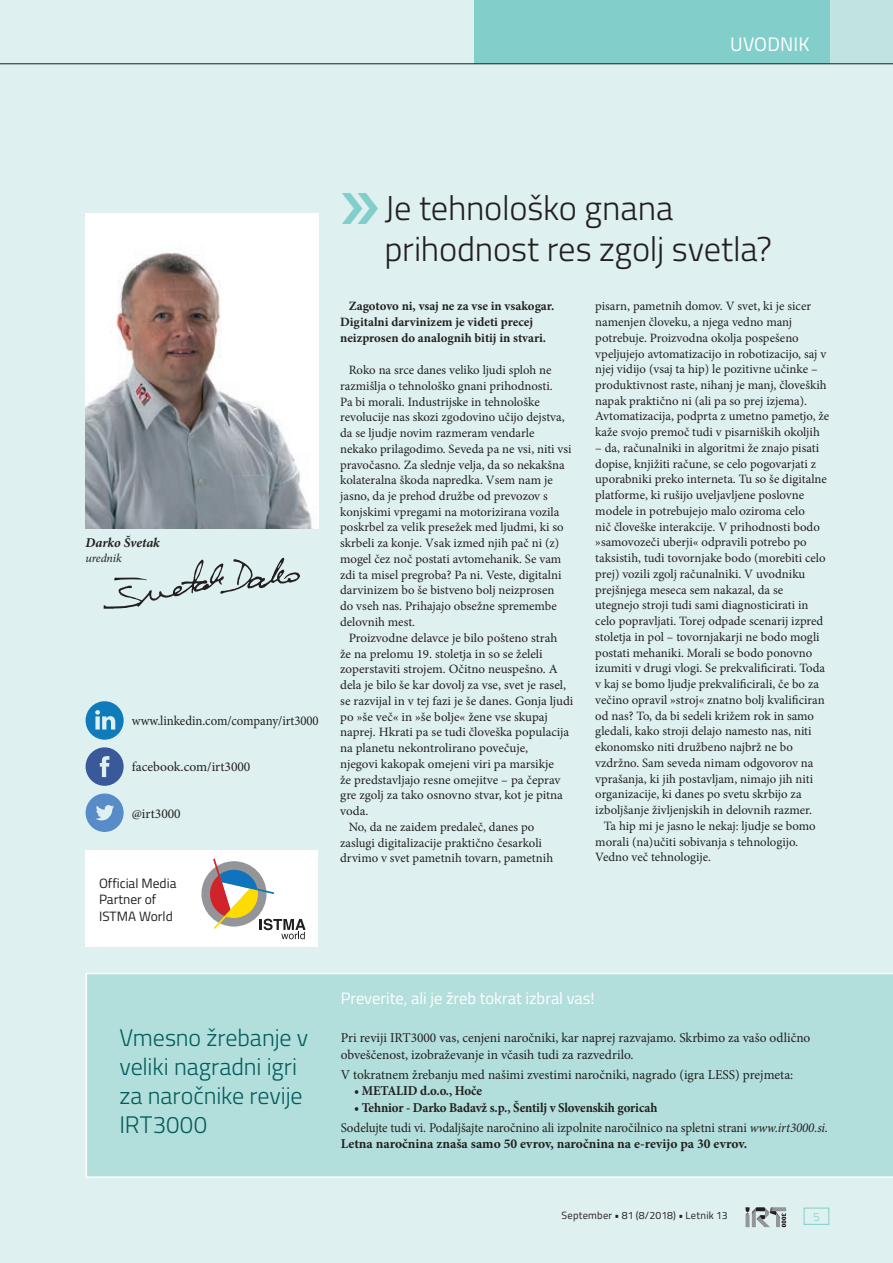
<style>
.page{position:relative;width:893px;height:1263px;background:#def1f0}
.page>*{position:absolute;margin:0;border:0;box-sizing:border-box;transform-origin:0 0}
.t1{font:300 34.5px/41.4px "Titillium";letter-spacing:-.005em;color:#231f20}
.t2{font:300 24px/28.8px "Titillium";letter-spacing:-.005em;color:#055c5c}
.t3{font:19.5px "Titillium";letter-spacing:.01em;color:#fff}
.t4{font:16.5px "Titillium";color:#fff}
.t5{font:13.5px/16.2px "Minion Pro";color:#231f20}
.t6{font:13.5px/20.4px "Minion Pro";color:#231f20;scale:.96 1}
.t7{font:700 13.5px "Minion Pro";color:#231f20}
.t8{font:13.5px/16.5px "Titillium";color:#231f20}
.t9{font:13.5px "Minion Pro";color:#231f20;scale:.95 1}
.t10{font:700 13.5px "Minion Pro";color:#231f20;scale:.95 1}
.t11{font:italic 700 13.5px "Minion Pro";letter-spacing:-.005em;color:#231f20}
.t12{font:12.75px/15.8px "Minion Pro";color:#231f20}
.t13{font:700 12.75px/15.8px "Minion Pro";color:#231f20}
.t14{font:italic 12px "Minion Pro";letter-spacing:-.015em;color:#231f20}
.t15{font:300 12px "Titillium";color:#82ceca}
.t16{font:10.5px "Titillium";letter-spacing:.02em;color:#231f20}
.s1{font-weight:700}
.s2{font-style:italic}
</style>
<div class="page">
<div style="left:829px;top:0;width:64px;height:64px;background:#c1e4e1"></div>
<div style="left:474px;top:0;width:355px;height:64px;background:#82ceca"></div>
<svg style="left:745px;top:1207px;width:41px;height:20px"></svg>
<div style="left:804px;top:1208px;width:25px;height:17px;border:1px solid #82ceca"></div>
<svg style="left:104px;top:558px;width:196px;height:51px"></svg>
<img style="left:86px;top:213px;width:232px;height:315px">
<div style="left:86px;top:850px;width:232px;height:97px;background:#fff"></div>
<div style="left:201px;top:861px;width:65px;height:65px;background:#939598;border-radius:50%"></div>
<svg style="left:210px;top:858px;width:96px;height:81px"></svg>
<svg style="left:86px;top:793px;width:38px;height:39px"></svg>
<svg style="left:86px;top:747px;width:38px;height:39px"></svg>
<svg style="left:86px;top:701px;width:38px;height:39px"></svg>
<div style="left:86px;top:973px;width:807px;height:205px;background:#b2dfdc"></div>
<hr style="left:0;top:63px;width:893px;height:1px;background:#231f20">
<h3 class="t3" style="left:730px;top:30px;width:81px">UVODNIK</h3>
<p class="t11" style="left:86px;top:533px;width:76px">Darko Švetak</p>
<p class="t14" style="left:86px;top:549px;width:38px">urednik</p>
<p class="t9" style="left:132px;top:712px;width:198px">www.linkedin.com/company/irt3000</p>
<p class="t5" style="left:132px;top:759px;width:120px">facebook.com/irt3000</p>
<p class="t5" style="left:132px;top:805px;width:50px">@irt3000</p>
<p class="t8" style="left:99px;top:874px;width:79px">Official Media<br>Partner of<br>ISTMA World</p>
<h1 class="t1" style="left:384px;top:185px;width:389px">Je tehnološko gnana prihodnost res zgolj svetla?</h1>
<p class="t13" style="left:340px;top:298px;width:216px;text-indent:9px">Zagotovo ni, vsaj ne za vse in vsakogar.<br>Digitalni darvinizem je videti precej neizprosen do analognih bitij in stvari.</p>
<p class="t12" style="left:340px;top:362px;width:233px;text-indent:9px">Roko na srce danes veliko ljudi sploh ne razmišlja o tehnološko gnani prihodnosti.<br>Pa bi morali. Industrijske in tehnološke revolucije nas skozi zgodovino učijo dejstva, da se ljudje novim razmeram vendarle nekako prilagodimo. Seveda pa ne vsi, niti vsi pravočasno. Za slednje velja, da so nekakšna kolateralna škoda napredka. Vsem nam je jasno, da je prehod družbe od prevozov s konjskimi vpregami na motorizirana vozila poskrbel za velik presežek med ljudmi, ki so skrbeli za konje. Vsak izmed njih pač ni (z) mogel čez noč postati avtomehanik. Se vam zdi ta misel pregroba? Pa ni. Veste, digitalni darvinizem bo še bistveno bolj neizprosen<br>do vseh nas. Prihajajo obsežne spremembe delovnih mest.</p>
<p class="t12" style="left:349px;top:630px;width:210px">Proizvodne delavce je bilo pošteno strah</p>
<p class="t12" style="left:340px;top:646px;width:204px">že na prelomu 19. stoletja in so se želeli</p>
<p class="t12" style="left:340px;top:661px;width:219px">zoperstaviti strojem. Očitno neuspešno. A</p>
<p class="t12" style="left:340px;top:677px;width:227px">dela je bilo še kar dovolj za vse, svet je rasel,</p>
<p class="t12" style="left:340px;top:693px;width:235px">se razvijal in v tej fazi je še danes. Gonja ljudi</p>
<p class="t12" style="left:340px;top:709px;width:209px">po »še več« in »še bolje« žene vse skupaj</p>
<p class="t12" style="left:340px;top:724px;width:231px">naprej. Hkrati pa se tudi človeška populacija</p>
<p class="t12" style="left:340px;top:740px;width:189px">na planetu nekontrolirano povečuje,</p>
<p class="t12" style="left:340px;top:756px;width:215px">njegovi kakopak omejeni viri pa marsikje</p>
<p class="t12" style="left:340px;top:772px;width:222px">že predstavljajo resne omejitve – pa čeprav</p>
<p class="t12" style="left:340px;top:787px;width:224px">gre zgolj za tako osnovno stvar, kot je pitna</p>
<p class="t12" style="left:340px;top:803px;width:30px">voda.</p>
<p class="t12" style="left:349px;top:819px;width:187px">No, da ne zaidem predaleč, danes po</p>
<p class="t12" style="left:340px;top:835px;width:203px">zaslugi digitalizacije praktično česarkoli</p>
<p class="t12" style="left:340px;top:850px;width:214px">drvimo v svet pametnih tovarn, pametnih</p>
<p class="t12" style="left:595px;top:298px;width:235px">pisarn, pametnih domov. V svet, ki je sicer namenjen človeku, a njega vedno manj potrebuje. Proizvodna okolja pospešeno vpeljujejo avtomatizacijo in robotizacijo, saj v njej vidijo (vsaj ta hip) le pozitivne učinke – produktivnost raste, nihanj je manj, človeških napak praktično ni (ali pa so prej izjema).<br>Avtomatizacija, podprta z umetno pametjo, že kaže svojo premoč tudi v pisarniških okoljih</p>
<p class="t12" style="left:595px;top:440px;width:233px">– da, računalniki in algoritmi že znajo pisati dopise, knjižiti račune, se celo pogovarjati z uporabniki preko interneta. Tu so še digitalne platforme, ki rušijo uveljavljene poslovne modele in potrebujejo malo oziroma celo<br>nič človeške interakcije. V prihodnosti bodo »samovozeči uberji« odpravili potrebo po taksistih, tudi tovornjake bodo (morebiti celo prej) vozili zgolj računalniki. V uvodniku prejšnjega meseca sem nakazal, da se utegnejo stroji tudi sami diagnosticirati in celo popravljati. Torej odpade scenarij izpred stoletja in pol – tovornjakarji ne bodo mogli postati mehaniki. Morali se bodo ponovno izumiti v drugi vlogi. Se prekvalificirati. Toda v kaj se bomo ljudje prekvalificirali, če bo za večino opravil »stroj« znatno bolj kvalificiran od nas? To, da bi sedeli križem rok in samo gledali, kako stroji delajo namesto nas, niti ekonomsko niti družbeno najbrž ne bo vzdržno. Sam seveda nimam odgovorov na vprašanja, ki jih postavljam, nimajo jih niti organizacije, ki danes po svetu skrbijo za izboljšanje življenjskih in delovnih razmer.</p>
<p class="t12" style="left:595px;top:818px;width:222px;text-indent:9px">Ta hip mi je jasno le nekaj: ljudje se bomo morali (na)učiti sobivanja s tehnologijo.<br>Vedno več tehnologije.</p>
<h2 class="t2" style="left:119px;top:1022px;width:190px">Vmesno žrebanje v veliki nagradni igri za naročnike revije<br>IRT3000</h2>
<p class="t4" style="left:341px;top:986px;width:255px">Preverite, ali je žreb tokrat izbral vas!</p>
<p class="t5" style="left:341px;top:1030px;width:471px">Pri reviji IRT3000 vas, cenjeni naročniki, kar naprej razvajamo. Skrbimo za vašo odlično obveščenost, izobraževanje in včasih tudi za razvedrilo.</p>
<p class="t5" style="left:341px;top:1067px;width:454px">V tokratnem žrebanju med našimi zvestimi naročniki, nagrado (igra LESS) prejmeta:</p>
<p class="t10" style="left:354px;top:1081px;width:136px">• METALID d.o.o., Hoče</p>
<p class="t6" style="left:341px;top:1097px;width:509px;text-indent:14px"><span class="s1">• Tehnior - Darko Badavž s.p., Šentilj v Slovenskih goricah<br></span>Sodelujte tudi vi. Podaljšajte naročnino ali izpolnite naročilnico na spletni strani <span class="s2">www.irt3000.si</span>.</p>
<p class="t7" style="left:341px;top:1134px;width:408px">Letna naročnina znaša samo 50 evrov, naročnina na e-revijo pa 30 evrov.</p>
<p class="t16" style="left:562px;top:1208px;width:167px">September • 81 (8/2018) • Letnik 13</p>
<p class="t15" style="left:813px;top:1208px;width:8px">5</p>
</div>
